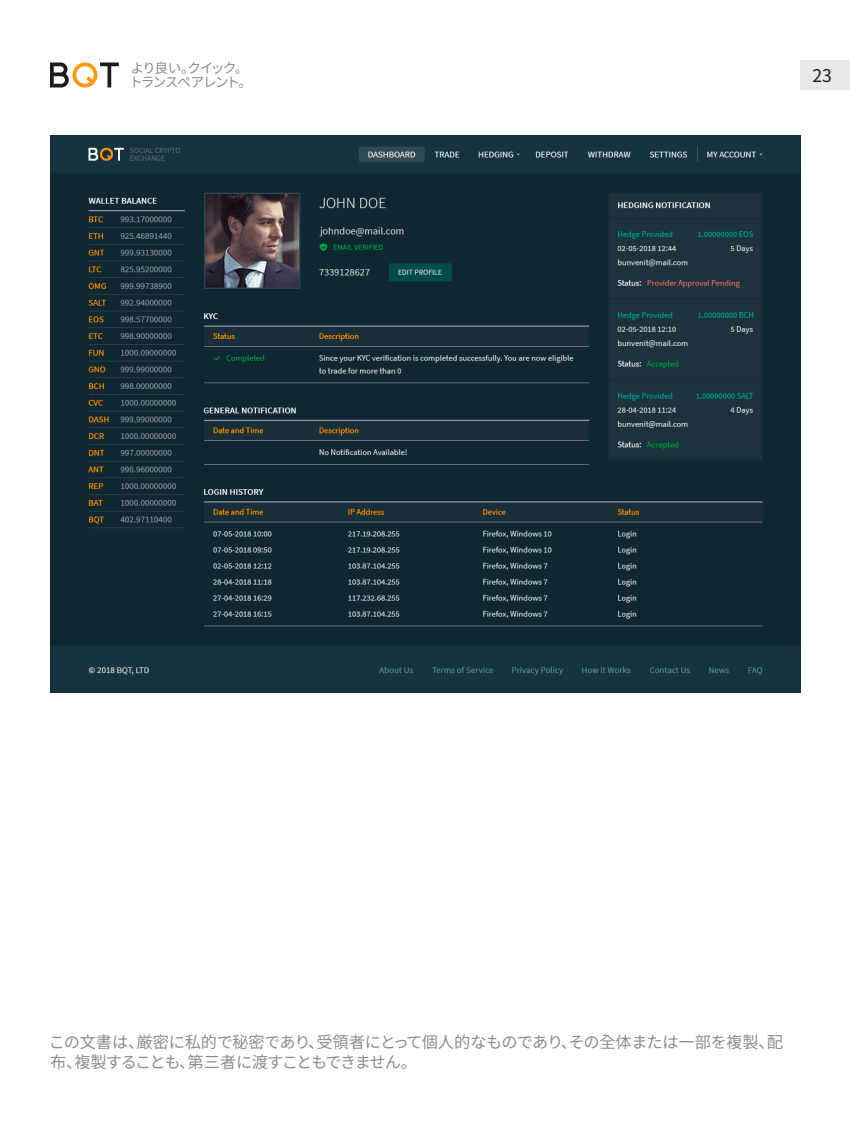
<style>
.page{position:relative;width:850px;height:1125px;background:#fff}
.page>*{position:absolute;margin:0;border:0;box-sizing:border-box;transform-origin:0 0}
.t1{font:17.5px "Noto Sans CJ Kkr";color:#1c1c1c}
.t2{font:16.25px/20px "Noto Sans CJ Kkr";letter-spacing:-.035em;color:#8e8e8e}
.t3{font:13.75px/13.8px "Noto Sans CJ Kkr";letter-spacing:-.115em;color:#8e8e8e}
</style>
<div class="page">
<svg style="left:50px;top:62px;width:69px;height:26px"></svg>
<div style="left:800px;top:60px;width:50px;height:30px;background:#e8e8e8"></div>
<img style="left:50px;top:135px;width:750px;height:558px">
<p class="t3" style="left:129px;top:62px;width:125px">より良い。クイック。トランスペアレント。</p>
<p class="t1" style="left:812px;top:66px;width:21px">23</p>
<p class="t2" style="left:49px;top:1032px;width:736px">この文書は、厳密に私的で秘密であり、受領者にとって個人的なものであり、その全体または一部を複製、配布、複製することも、第三者に渡すこともできません。</p>
</div>
